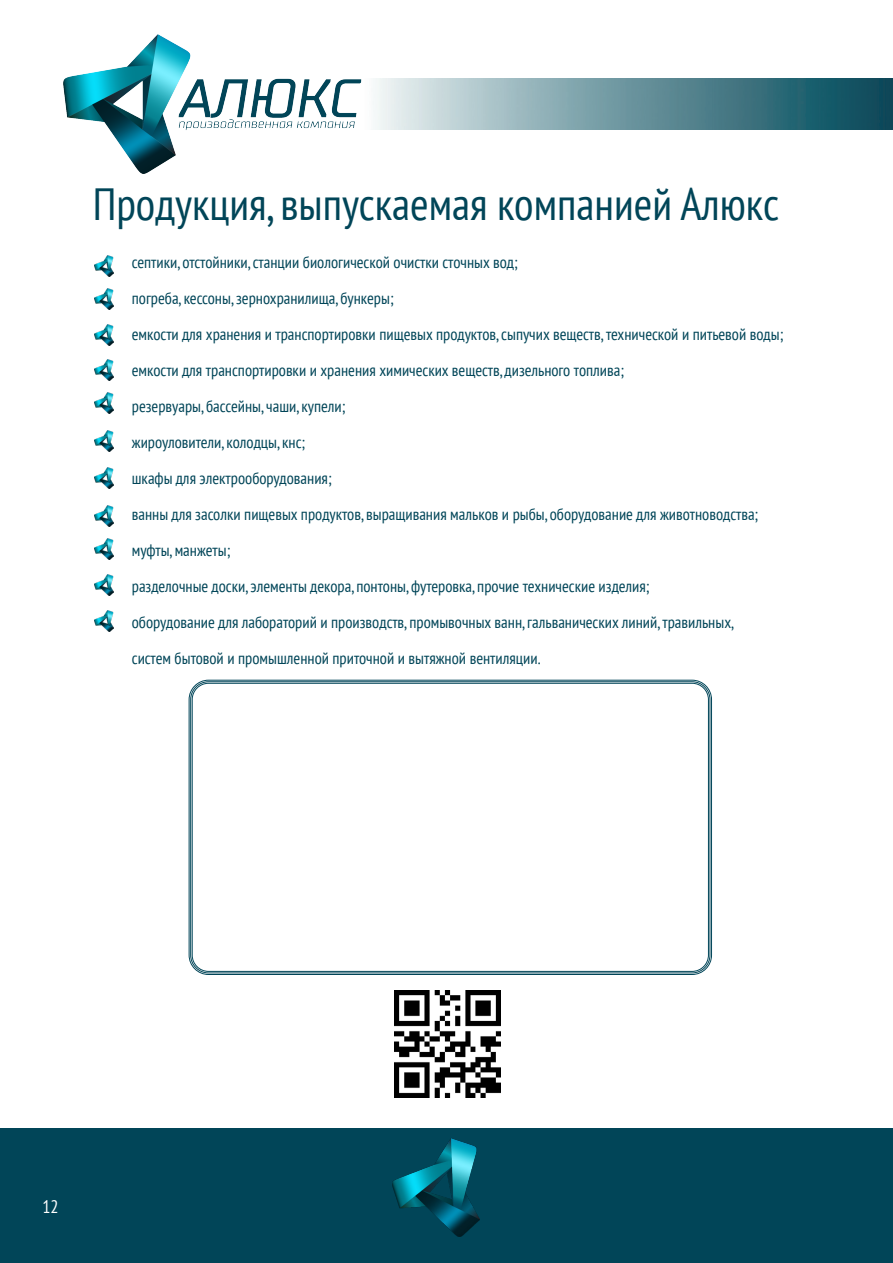
<style>
.page{position:relative;width:893px;height:1263px;background:#fff}
.page>*{position:absolute;margin:0;border:0;box-sizing:border-box;transform-origin:0 0}
.t1{font:condensed 45px "PT Sans";color:#014558}
.t2{font:condensed 18px "PT Sans";color:#fff}
.t3{font:condensed 16.5px/36px "PT Sans";color:#014558}
</style>
<div class="page">
<div style="left:192px;top:683px;width:517px;height:289px;border:1px solid #014558;border-radius:16px"></div>
<img style="left:394px;top:991px;width:107px;height:106px">
<img style="left:95px;top:256px;width:19px;height:21px">
<img style="left:95px;top:430px;width:19px;height:21px">
<img style="left:95px;top:393px;width:19px;height:21px">
<img style="left:95px;top:360px;width:19px;height:21px">
<img style="left:95px;top:288px;width:19px;height:21px">
<img style="left:95px;top:324px;width:19px;height:21px">
<img style="left:95px;top:468px;width:19px;height:21px">
<img style="left:95px;top:505px;width:19px;height:21px">
<img style="left:95px;top:538px;width:19px;height:21px">
<img style="left:95px;top:574px;width:19px;height:21px">
<img style="left:95px;top:610px;width:19px;height:21px">
<div style="left:0;top:1127px;width:893px;height:136px;background:#014558"></div>
<img style="left:64px;top:34px;width:297px;height:140px">
<img style="left:361px;top:79px;width:532px;height:51px">
<img style="left:392px;top:1138px;width:87px;height:98px">
<h1 class="t1" style="left:93px;top:175px;width:688px">Продукция, выпускаемая компанией Алюкс</h1>
<p class="t3" style="left:132px;top:244px;width:653px">септики, отстойники, станции биологической очистки сточных вод;<br>погреба, кессоны, зернохранилища, бункеры;<br>емкости для хранения и транспортировки пищевых продуктов, сыпучих веществ, технической и питьевой воды; емкости для транспортировки и хранения химических веществ, дизельного топлива;<br>резервуары, бассейны, чаши, купели;<br>жироуловители, колодцы, кнс;<br>шкафы для электрооборудования;<br>ванны для засолки пищевых продуктов, выращивания мальков и рыбы, оборудование для животноводства; муфты, манжеты;<br>разделочные доски, элементы декора, понтоны, футеровка, прочие технические изделия;<br>оборудование для лабораторий и производств, промывочных ванн, гальванических линий, травильных,<br>систем бытовой и промышленной приточной и вытяжной вентиляции.</p>
<p class="t2" style="left:43px;top:1195px;width:18px">12</p>
</div>
